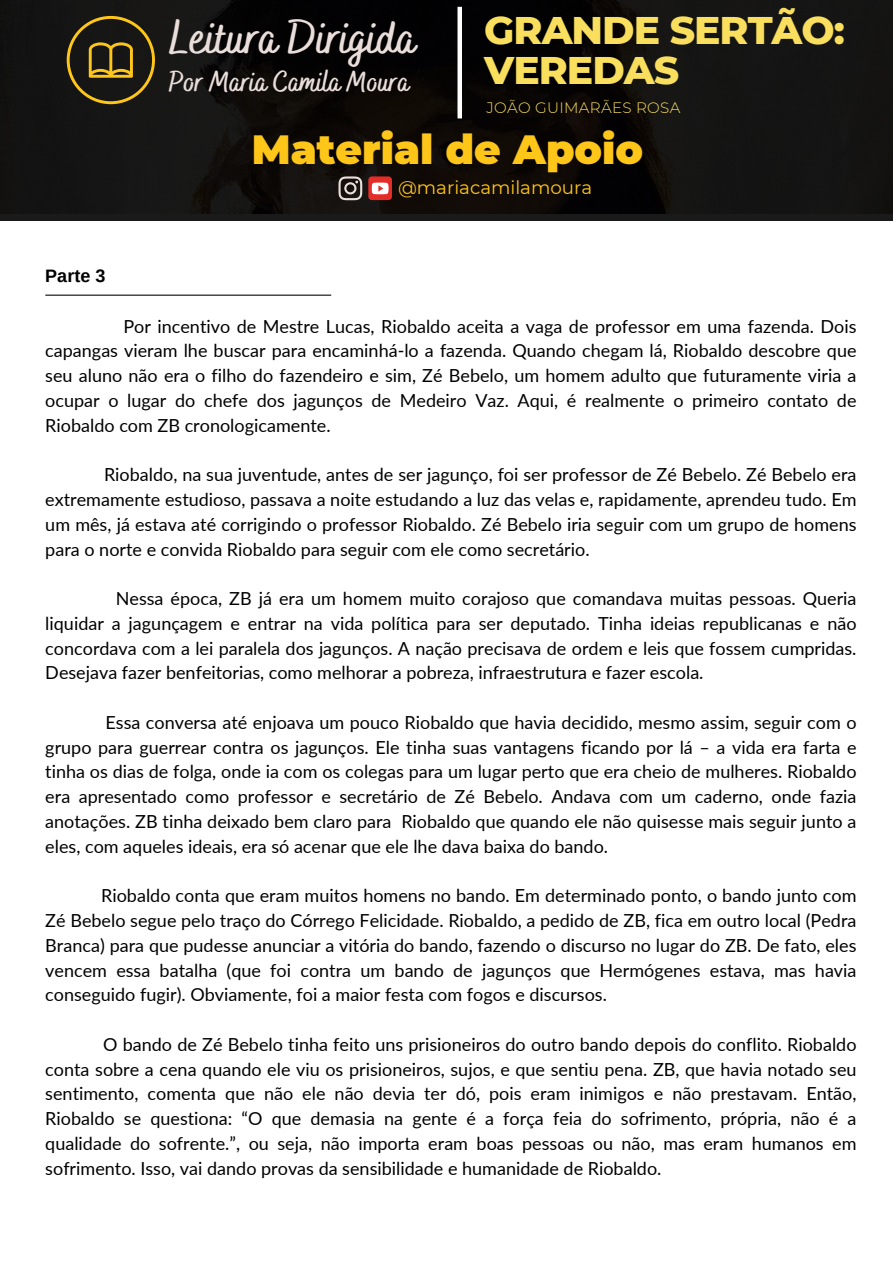
<style>
.page{position:relative;width:893px;height:1264px;background:#fff}
.page>*{position:absolute;margin:0;border:0;box-sizing:border-box;transform-origin:0 0}
.t1{font:700 47.25px "Bakerie Smooth";color:#eadeda}
.t2{font:900 40.8px "Montserrat";color:#ffc61a}
.t3{font:800 39.3px/40.5px "Montserrat";letter-spacing:-.025em;color:#f9df5d}
.t4{font:700 28.95px "Bakerie Smooth";color:#eadeda}
.t5{font:18.3px "Montserrat";color:#ffc61a}
.t6{font:18px/24.8px "Lato";color:#000;text-align:justify}
.t7{font:700 18px "Arimo";color:#000}
.t8{font:300 15.15px "Montserrat";letter-spacing:.02em;color:#f9df5d}
</style>
<div class="page">
<div style="left:0;top:0;width:892px;height:221px;background:linear-gradient(to right,#100f0e,#0f0e0d)"></div>
<svg style="left:67px;top:16px;width:88px;height:88px;background:#403516"></svg>
<div style="left:457px;top:7px;width:5px;height:111px;background:#fff"></div>
<svg style="left:338px;top:176px;width:24px;height:24px"></svg>
<div style="left:368px;top:176px;width:24px;height:24px;background:#e52d27;border-radius:4px"></div>
<svg style="left:372px;top:183px;width:16px;height:11px"></svg>
<hr style="left:45px;top:294px;width:286px;height:2px;background:#0a0a06">
<h2 class="t1" style="left:169px;top:10px;width:249px">Leitura Dirigida</h2>
<p class="t4" style="left:169px;top:65px;width:242px">Por Maria Camila Moura</p>
<h6 class="t3" style="left:484px;top:9px;width:362px">GRANDE SERTÃO:<br>VEREDAS</h6>
<h5 class="t8" style="left:486px;top:99px;width:195px">JOÃO GUIMARÃES ROSA</h5>
<h6 class="t2" style="left:252px;top:124px;width:393px">Material de Apoio</h6>
<h6 class="t5" style="left:398px;top:176px;width:196px">@mariacamilamoura</h6>
<h1 class="t7" style="left:45px;top:266px;width:61px">Parte 3</h1>
<p class="t6" style="left:45px;top:313px;width:812px;text-indent:78px">Por incentivo de Mestre Lucas, Riobaldo aceita a vaga de professor em uma fazenda. Dois capangas vieram lhe buscar para encaminhá-lo a fazenda. Quando chegam lá, Riobaldo descobre que seu aluno não era o filho do fazendeiro e sim, Zé Bebelo, um homem adulto que futuramente viria a ocupar o lugar do chefe dos jagunços de Medeiro Vaz. Aqui, é realmente o primeiro contato de Riobaldo com ZB cronologicamente.</p>
<h4 class="t6" style="left:45px;top:462px;width:812px;text-indent:59px">Riobaldo, na sua juventude, antes de ser jagunço, foi ser professor de Zé Bebelo. Zé Bebelo era extremamente estudioso, passava a noite estudando a luz das velas e, rapidamente, aprendeu tudo. Em um mês, já estava até corrigindo o professor Riobaldo. Zé Bebelo iria seguir com um grupo de homens para o norte e convida Riobaldo para seguir com ele como secretário.</h4>
<h3 class="t6" style="left:45px;top:585px;width:812px;text-indent:70px">Nessa época, ZB já era um homem muito corajoso que comandava muitas pessoas. Queria liquidar a jagunçagem e entrar na vida política para ser deputado. Tinha ideias republicanas e não concordava com a lei paralela dos jagunços. A nação precisava de ordem e leis que fossem cumpridas.<br>Desejava fazer benfeitorias, como melhorar a pobreza, infraestrutura e fazer escola.</h3>
<p class="t6" style="left:45px;top:709px;width:812px;text-indent:60px">Essa conversa até enjoava um pouco Riobaldo que havia decidido, mesmo assim, seguir com o grupo para guerrear contra os jagunços. Ele tinha suas vantagens ficando por lá – a vida era farta e tinha os dias de folga, onde ia com os colegas para um lugar perto que era cheio de mulheres. Riobaldo era apresentado como professor e secretário de Zé Bebelo. Andava com um caderno, onde fazia anotações. ZB tinha deixado bem claro para Riobaldo que quando ele não quisesse mais seguir junto a eles, com aqueles ideais, era só acenar que ele lhe dava baixa do bando.</p>
<p class="t6" style="left:45px;top:882px;width:812px;text-indent:56px">Riobaldo conta que eram muitos homens no bando. Em determinado ponto, o bando junto com Zé Bebelo segue pelo traço do Córrego Felicidade. Riobaldo, a pedido de ZB, fica em outro local (Pedra Branca) para que pudesse anunciar a vitória do bando, fazendo o discurso no lugar do ZB. De fato, eles vencem essa batalha (que foi contra um bando de jagunços que Hermógenes estava, mas havia conseguido fugir). Obviamente, foi a maior festa com fogos e discursos.</p>
<h6 class="t6" style="left:45px;top:1031px;width:812px;text-indent:58px">O bando de Zé Bebelo tinha feito uns prisioneiros do outro bando depois do conflito. Riobaldo conta sobre a cena quando ele viu os prisioneiros, sujos, e que sentiu pena. ZB, que havia notado seu sentimento, comenta que não ele não devia ter dó, pois eram inimigos e não prestavam. Então, Riobaldo se questiona: “O que demasia na gente é a força feia do sofrimento, própria, não é a qualidade do sofrente.”, ou seja, não importa eram boas pessoas ou não, mas eram humanos em sofrimento. Isso, vai dando provas da sensibilidade e humanidade de Riobaldo.</h6>
</div>
